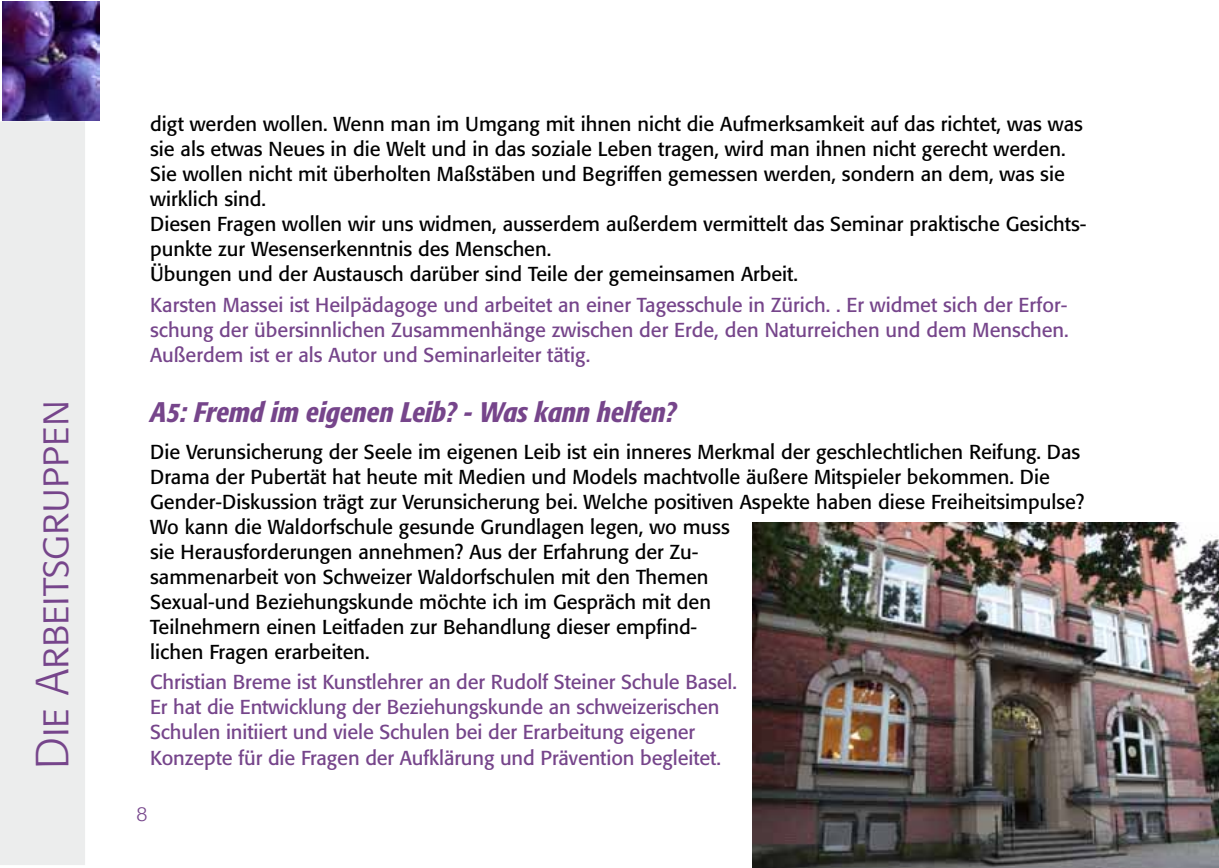
<style>
.page{position:relative;width:1219px;height:868px;background:#fff}
.page>*{position:absolute;margin:0;border:0;box-sizing:border-box;transform-origin:0 0}
.t1{font:46px "Formata Light SC";color:#76458b}
.t2{font:italic 500 condensed 28px "Formata";color:#76458b}
.t3{font:20px/25px "Formata";color:#000}
.t4{font:20px/25px "Formata";letter-spacing:-.005em;color:#76458b;text-align:justify}
.t5{font:300 20px "Formata";color:#76458b}
</style>
<div class="page">
<div style="left:0;top:121px;width:85px;height:743px;background:#eceded"></div>
<img style="left:3px;top:1px;width:96px;height:120px">
<img style="left:752px;top:522px;width:466px;height:345px">
<h1 class="t1" style="left:25px;top:768px;width:369px;rotate:-90deg">Die Arbeitsgruppen</h1>
<p class="t3" style="left:150px;top:111px;width:938px">digt werden wollen. Wenn man im Umgang mit ihnen nicht die Aufmerksamkeit auf das richtet, was was sie als etwas Neues in die Welt und in das soziale Leben tragen, wird man ihnen nicht gerecht werden.<br>Sie wollen nicht mit überholten Maßstäben und Begriffen gemessen werden, sondern an dem, was sie wirklich sind.<br>Diesen Fragen wollen wir uns widmen, ausserdem außerdem vermittelt das Seminar praktische Gesichts&shy;punkte zur Wesenserkenntnis des Menschen.<br>Übungen und der Austausch darüber sind Teile der gemeinsamen Arbeit.</p>
<p class="t4" style="left:150px;top:292px;width:920px">Karsten Massei ist Heilpädagoge und arbeitet an einer Tagesschule in Zürich. . Er widmet sich der Erfor&shy;schung der übersinnlichen Zusammenhänge zwischen der Erde, den Naturreichen und dem Menschen.<br>Außerdem ist er als Autor und Seminarleiter tätig.</p>
<h2 class="t2" style="left:150px;top:395px;width:527px">A5: Fremd im eigenen Leib? - Was kann helfen?</h2>
<p class="t3" style="left:150px;top:439px;width:936px">Die Verunsicherung der Seele im eigenen Leib ist ein inneres Merkmal der geschlechtlichen Reifung. Das Drama der Pubertät hat heute mit Medien und Models machtvolle äußere Mitspieler bekommen. Die Gender-Diskussion trägt zur Verunsicherung bei. Welche positiven Aspekte haben diese Freiheitsimpulse?<br>Wo kann die Waldorfschule gesunde Grundlagen legen, wo muss<br>sie Herausforderungen annehmen? Aus der Erfahrung der Zu-<br>sammenarbeit von Schweizer Waldorfschulen mit den Themen<br>Sexual-und Beziehungskunde möchte ich im Gespräch mit den<br>Teilnehmern einen Leitfaden zur Behandlung dieser empfind-<br>lichen Fragen erarbeiten.</p>
<p class="t4" style="left:150px;top:669px;width:588px;text-align:left">Christian Breme ist Kunstlehrer an der Rudolf Steiner Schule Basel.<br>Er hat die Entwicklung der Beziehungskunde an schweizerischen Schulen initiiert und viele Schulen bei der Erarbeitung eigener Konzepte für die Fragen der Aufklärung und Prävention begleitet.</p>
<p class="t5" style="left:136px;top:801px;width:13px">8</p>
</div>
